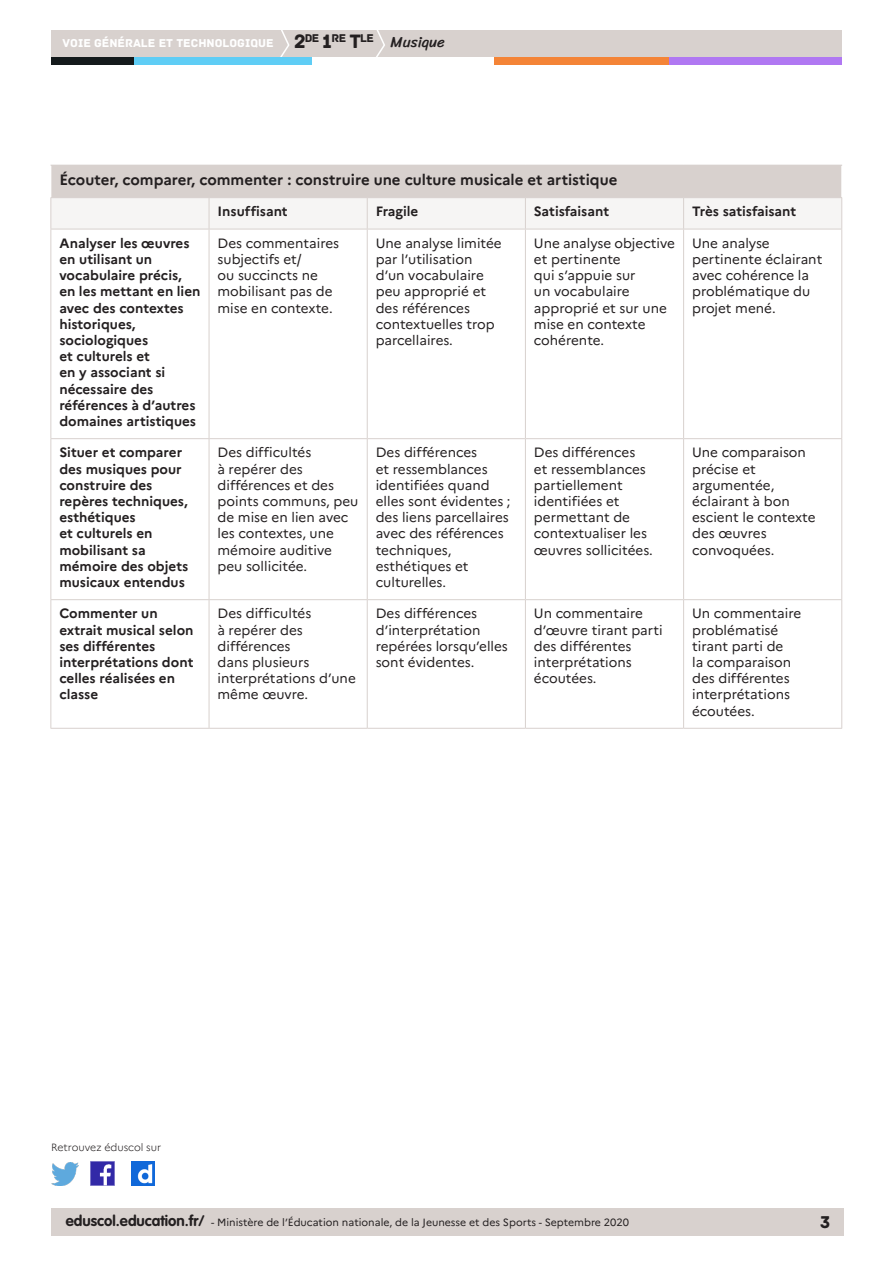
<style>
.page{position:relative;width:893px;height:1263px;background:#fff}
.page>*{position:absolute;margin:0;border:0;box-sizing:border-box;transform-origin:0 0}
.t1{font:18px "Archive";color:#231f20}
.Entête_L1{font:700 15px "Marianne";color:#231f20}
.t2{font:15px "Sriracha";color:#231f20}
.Corps{font:13.5px/16.2px "Marianne";color:#231f20}
.Corps-2{font:700 13.5px/16.2px "Marianne";color:#231f20}
.Entête_C1{font:700 13.5px "Marianne";color:#231f20}
.t3{font:12px "Archive";color:#fff}
.t4{font:11.85px "Archive";color:#231f20}
.t5{font:10.5px "Marianne";color:#231f20}
.t6{font:300 10.5px "Marianne";color:#231f20}
.s1{font-size:20.4px}
.s2{font-family:"VAG Rounded Std";font-weight:700;font-size:15px}
</style>
<div class="page">
<div style="left:51px;top:1209px;width:792px;height:27px;background:#d8d1ce"></div>
<img style="left:91px;top:1162px;width:23px;height:23px">
<img style="left:51px;top:1163px;width:28px;height:22px">
<img style="left:132px;top:1162px;width:22px;height:23px">
<div style="left:51px;top:30px;width:791px;height:27px;background:#d8d1ce"></div>
<svg style="left:280px;top:30px;width:10px;height:27px"></svg>
<svg style="left:376px;top:30px;width:9px;height:27px"></svg>
<div style="left:133px;top:57px;width:179px;height:8px;background:#5fcdf5"></div>
<div style="left:51px;top:57px;width:82px;height:8px;background:#141a1c"></div>
<div style="left:667px;top:57px;width:175px;height:8px;background:#b078f2"></div>
<div style="left:494px;top:57px;width:175px;height:8px;background:#f48437"></div>
<div style="left:51px;top:165px;width:791px;height:33px;background:#d8d1ce"></div>
<div style="left:51px;top:198px;width:790px;height:31px;background:#f6f5f4"></div>
<svg style="left:51px;top:230px;width:790px;height:498px"></svg>
<hr style="left:209px;top:198px;width:1px;height:31px;background:#d8d1ce">
<hr style="left:367px;top:198px;width:1px;height:31px;background:#d8d1ce">
<hr style="left:525px;top:198px;width:1px;height:31px;background:#d8d1ce">
<hr style="left:683px;top:198px;width:1px;height:31px;background:#d8d1ce">
<hr style="left:209px;top:229px;width:1px;height:209px;background:#d8d1ce">
<hr style="left:367px;top:229px;width:1px;height:209px;background:#d8d1ce">
<hr style="left:525px;top:229px;width:1px;height:209px;background:#d8d1ce">
<hr style="left:683px;top:229px;width:1px;height:209px;background:#d8d1ce">
<hr style="left:50px;top:438px;width:159px;height:1px;background:#d8d1ce">
<hr style="left:209px;top:438px;width:158px;height:1px;background:#d8d1ce">
<hr style="left:209px;top:439px;width:1px;height:160px;background:#d8d1ce">
<hr style="left:367px;top:438px;width:158px;height:1px;background:#d8d1ce">
<hr style="left:367px;top:439px;width:1px;height:160px;background:#d8d1ce">
<hr style="left:525px;top:438px;width:159px;height:1px;background:#d8d1ce">
<hr style="left:525px;top:439px;width:1px;height:160px;background:#d8d1ce">
<hr style="left:684px;top:438px;width:158px;height:1px;background:#d8d1ce">
<hr style="left:683px;top:439px;width:1px;height:160px;background:#d8d1ce">
<hr style="left:209px;top:600px;width:1px;height:128px;background:#d8d1ce">
<hr style="left:367px;top:600px;width:1px;height:128px;background:#d8d1ce">
<hr style="left:525px;top:600px;width:1px;height:128px;background:#d8d1ce">
<hr style="left:683px;top:600px;width:1px;height:128px;background:#d8d1ce">
<hr style="left:50px;top:229px;width:1px;height:209px;background:#d8d1ce">
<hr style="left:841px;top:229px;width:1px;height:209px;background:#d8d1ce">
<hr style="left:50px;top:439px;width:1px;height:160px;background:#d8d1ce">
<hr style="left:841px;top:439px;width:1px;height:160px;background:#d8d1ce">
<hr style="left:841px;top:166px;width:1px;height:31px;background:#fff">
<hr style="left:50px;top:197px;width:159px;height:1px;background:#d8d1ce">
<hr style="left:50px;top:198px;width:1px;height:31px;background:#d8d1ce">
<hr style="left:841px;top:198px;width:1px;height:31px;background:#d8d1ce">
<hr style="left:50px;top:229px;width:159px;height:1px;background:#d8d1ce">
<hr style="left:209px;top:229px;width:158px;height:1px;background:#d8d1ce">
<hr style="left:367px;top:229px;width:158px;height:1px;background:#d8d1ce">
<hr style="left:525px;top:229px;width:159px;height:1px;background:#d8d1ce">
<hr style="left:684px;top:229px;width:158px;height:1px;background:#d8d1ce">
<hr style="left:50px;top:165px;width:159px;height:1px;background:#d8d1ce">
<hr style="left:50px;top:599px;width:159px;height:1px;background:#d8d1ce">
<hr style="left:50px;top:600px;width:1px;height:128px;background:#d8d1ce">
<hr style="left:209px;top:599px;width:158px;height:1px;background:#d8d1ce">
<hr style="left:367px;top:599px;width:158px;height:1px;background:#d8d1ce">
<hr style="left:525px;top:599px;width:159px;height:1px;background:#d8d1ce">
<hr style="left:684px;top:599px;width:158px;height:1px;background:#d8d1ce">
<hr style="left:841px;top:600px;width:1px;height:128px;background:#d8d1ce">
<hr style="left:50px;top:728px;width:159px;height:1px;background:#d8d1ce">
<hr style="left:209px;top:728px;width:158px;height:1px;background:#d8d1ce">
<hr style="left:367px;top:728px;width:158px;height:1px;background:#d8d1ce">
<hr style="left:525px;top:728px;width:159px;height:1px;background:#d8d1ce">
<hr style="left:684px;top:728px;width:158px;height:1px;background:#d8d1ce">
<p class="t4" style="left:294px;top:31px;width:81px"><span class="s1">2</span>DE <span class="s1">1</span>RE <span class="s1">T</span>LE</p>
<p class="t3" style="left:63px;top:36px;width:212px">VOIE GÉNÉRALE ET TECHNOLOGIQUE</p>
<p class="t2" style="left:391px;top:33px;width:56px">Musique</p>
<p class="Entête_L1" style="left:59px;top:170px;width:559px">Écouter, comparer, commenter : construire une culture musicale et artistique</p>
<p class="Entête_C1" style="left:218px;top:203px;width:72px">Insuffisant</p>
<p class="Entête_C1" style="left:376px;top:203px;width:44px">Fragile</p>
<p class="Entête_C1" style="left:534px;top:203px;width:77px">Satisfaisant</p>
<p class="Entête_C1" style="left:692px;top:203px;width:106px">Très satisfaisant</p>
<p class="Corps-2" style="left:59px;top:235px;width:143px">Analyser les œuvres en utilisant un vocabulaire précis, en les mettant en lien avec des contextes historiques, sociologiques<br>et culturels et<br>en y associant si nécessaire des références à d’autres domaines artistiques</p>
<p class="Corps" style="left:218px;top:235px;width:123px">Des commentaires subjectifs et/<br>ou succincts ne mobilisant pas de mise en contexte.</p>
<p class="Corps" style="left:376px;top:235px;width:128px">Une analyse limitée par l’utilisation d’un vocabulaire peu approprié et des références contextuelles trop parcellaires.</p>
<p class="Corps" style="left:534px;top:235px;width:143px">Une analyse objective et pertinente<br>qui s’appuie sur<br>un vocabulaire approprié et sur une mise en contexte cohérente.</p>
<p class="Corps" style="left:692px;top:235px;width:132px">Une analyse pertinente éclairant avec cohérence la problématique du projet mené.</p>
<p class="Corps-2" style="left:59px;top:444px;width:130px">Situer et comparer des musiques pour construire des repères techniques, esthétiques<br>et culturels en mobilisant sa mémoire des objets musicaux entendus</p>
<p class="Corps" style="left:218px;top:444px;width:142px">Des difficultés<br>à repérer des différences et des points communs, peu de mise en lien avec les contextes, une mémoire auditive peu sollicitée.</p>
<p class="Corps" style="left:376px;top:444px;width:136px">Des différences<br>et ressemblances identifiées quand elles sont évidentes ; des liens parcellaires avec des références techniques, esthétiques et culturelles.</p>
<p class="Corps" style="left:534px;top:444px;width:120px">Des différences<br>et ressemblances partiellement identifiées et permettant de contextualiser les œuvres sollicitées.</p>
<p class="Corps" style="left:692px;top:444px;width:125px">Une comparaison précise et argumentée, éclairant à bon escient le contexte des œuvres convoquées.</p>
<p class="Corps-2" style="left:59px;top:605px;width:136px">Commenter un extrait musical selon ses différentes interprétations dont celles réalisées en classe</p>
<p class="Corps" style="left:218px;top:605px;width:140px">Des difficultés<br>à repérer des différences<br>dans plusieurs interprétations d’une même œuvre.</p>
<p class="Corps" style="left:376px;top:605px;width:134px">Des différences d’interprétation repérées lorsqu’elles sont évidentes.</p>
<p class="Corps" style="left:534px;top:605px;width:130px">Un commentaire d’œuvre tirant parti des différentes interprétations écoutées.</p>
<p class="Corps" style="left:692px;top:605px;width:111px">Un commentaire problématisé tirant parti de<br>la comparaison des différentes interprétations écoutées.</p>
<p class="t6" style="left:51px;top:1141px;width:112px">Retrouvez éduscol sur</p>
<p class="t5" style="left:66px;top:1216px;width:565px"><span class="s2">eduscol.education.fr/</span> - Ministère de l’Éducation nationale, de la Jeunesse et des Sports - Septembre 2020</p>
<h1 class="t1" style="left:820px;top:1211px;width:12px">3</h1>
</div>
